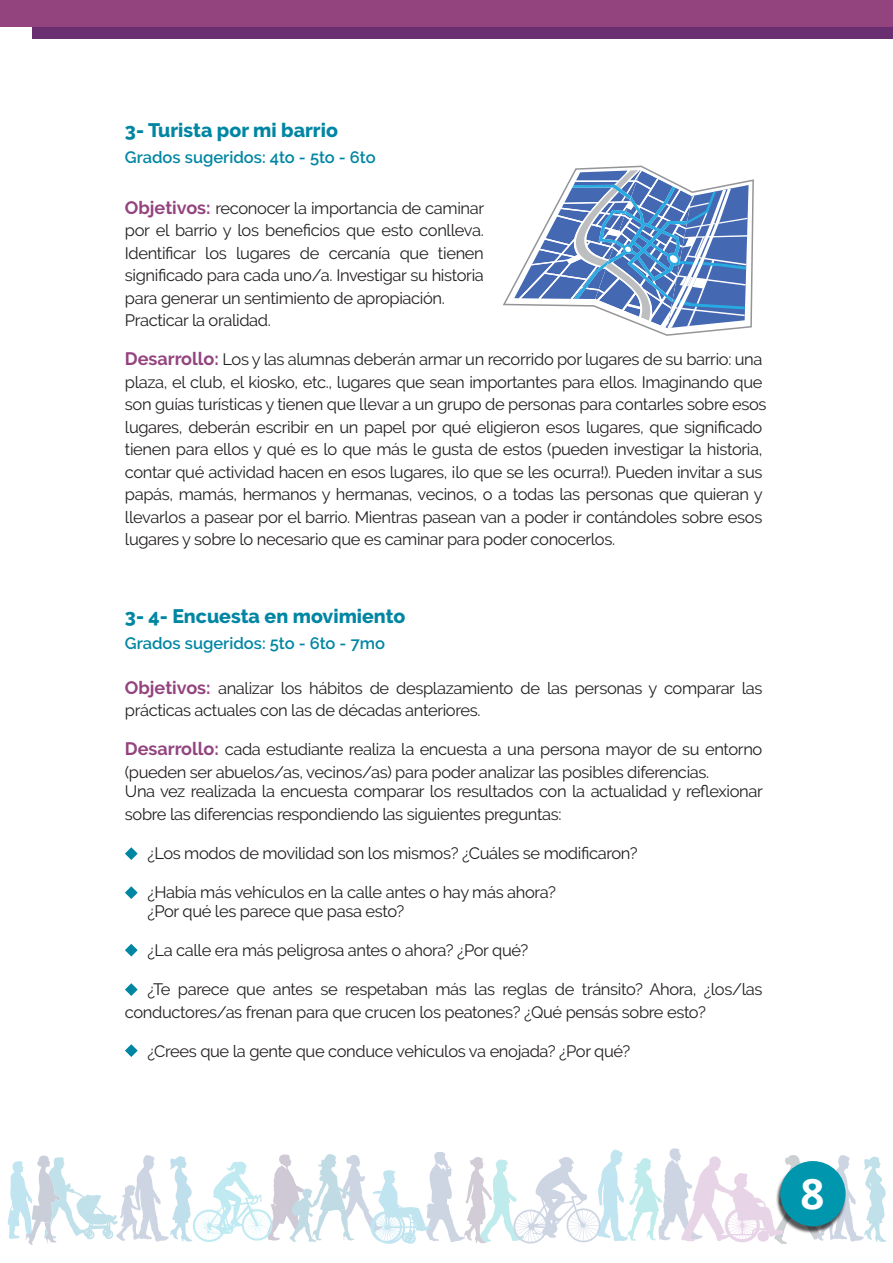
<style>
.page{position:relative;width:893px;height:1263px;background:#fff}
.page>*{position:absolute;margin:0;border:0;box-sizing:border-box;transform-origin:0 0}
.t1{font:700 42px "Open Sans";color:#fff}
.t2{font:800 19.5px "Raleway";color:#0086a3}
.t3{font:16.5px/22.5px "Raleway";letter-spacing:-.02em;color:#231f20}
.t4{font:600 16.5px "Raleway";color:#0086a3}
.s1{font-weight:700;font-size:18px;color:#93447f}
</style>
<div class="page">
<svg style="left:503px;top:165px;width:251px;height:171px"></svg>
<div style="left:33px;top:0;width:860px;height:39px;background:#6a2f71"></div>
<div style="left:0;top:0;width:893px;height:27px;background:#93447f"></div>
<svg style="left:8px;top:1148px;width:878px;height:97px"></svg>
<img style="left:774px;top:1161px;width:73px;height:73px">
<div style="left:780px;top:1161px;width:66px;height:65px;background:#0096ae;border-radius:50%"></div>
<svg style="left:125px;top:847px;width:13px;height:13px"></svg>
<svg style="left:125px;top:886px;width:13px;height:13px"></svg>
<svg style="left:125px;top:944px;width:13px;height:12px"></svg>
<svg style="left:125px;top:983px;width:13px;height:13px"></svg>
<svg style="left:125px;top:1044px;width:13px;height:13px"></svg>
<p class="t2" style="left:125px;top:119px;width:215px">3- Turista por mi barrio</p>
<p class="t4" style="left:125px;top:147px;width:252px">Grados sugeridos: 4to - 5to - 6to</p>
<p class="t3" style="left:125px;top:196px;width:361px"><span class="s1">Objetivos:</span> reconocer la importancia de caminar por el barrio y los beneficios que esto conlleva.<br>Identificar los lugares de cercanía que tienen significado para cada uno/a. Investigar su historia para generar un sentimiento de apropiación.<br>Practicar la oralidad.</p>
<p class="t3" style="left:125px;top:348px;width:643px"><span class="s1">Desarrollo:</span> Los y las alumnas deberán armar un recorrido por lugares de su barrio: una plaza, el club, el kiosko, etc., lugares que sean importantes para ellos. Imaginando que son guías turísticas y tienen que llevar a un grupo de personas para contarles sobre esos lugares, deberán escribir en un papel por qué eligieron esos lugares, que significado tienen para ellos y qué es lo que más le gusta de estos (pueden investigar la historia, contar qué actividad hacen en esos lugares, ¡lo que se les ocurra!). Pueden invitar a sus papás, mamás, hermanos y hermanas, vecinos, o a todas las personas que quieran y llevarlos a pasear por el barrio. Mientras pasean van a poder ir contándoles sobre esos lugares y sobre lo necesario que es caminar para poder conocerlos.</p>
<p class="t2" style="left:125px;top:605px;width:282px">3- 4- Encuesta en movimiento</p>
<p class="t4" style="left:125px;top:633px;width:262px">Grados sugeridos: 5to - 6to - 7mo</p>
<p class="t3" style="left:125px;top:676px;width:639px"><span class="s1">Objetivos:</span> analizar los hábitos de desplazamiento de las personas y comparar las prácticas actuales con las de décadas anteriores.</p>
<p class="t3" style="left:125px;top:738px;width:639px"><span class="s1">Desarrollo:</span> cada estudiante realiza la encuesta a una persona mayor de su entorno (pueden ser abuelos/as, vecinos/as) para poder analizar las posibles diferencias.</p>
<p class="t3" style="left:125px;top:780px;width:639px">Una vez realizada la encuesta comparar los resultados con la actualidad y reflexionar sobre las diferencias respondiendo las siguientes preguntas:</p>
<p class="t3" style="left:147px;top:841px;width:492px">¿Los modos de movilidad son los mismos? ¿Cuáles se modificaron?</p>
<p class="t3" style="left:147px;top:882px;width:410px;line-height:19.5px">¿Había más vehículos en la calle antes o hay más ahora? ¿Por qué les parece que pasa esto?</p>
<p class="t3" style="left:147px;top:939px;width:382px">¿La calle era más peligrosa antes o ahora? ¿Por qué?</p>
<p class="t3" style="left:125px;top:978px;width:639px;text-indent:23px">¿Te parece que antes se respetaban más las reglas de tránsito? Ahora, ¿los/las conductores/as frenan para que crucen los peatones? ¿Qué pensás sobre esto?</p>
<p class="t3" style="left:147px;top:1039px;width:485px">¿Crees que la gente que conduce vehículos va enojada? ¿Por qué?</p>
<h1 class="t1" style="left:800px;top:1164px;width:25px">8</h1>
</div>
